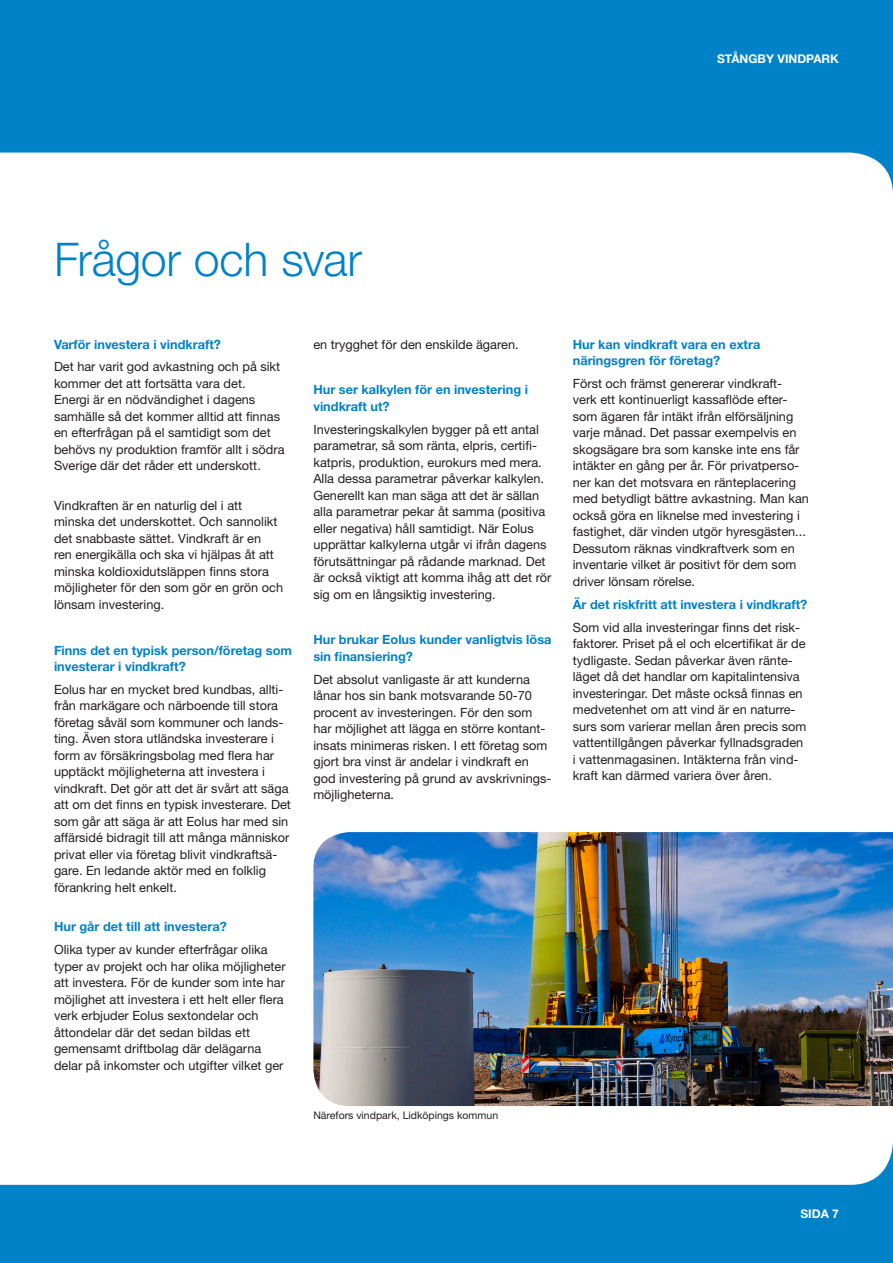
<style>
.page{position:relative;width:893px;height:1263px;background:#0082c9}
.page>*{position:absolute;margin:0;border:0;box-sizing:border-box;transform-origin:0 0}
.Eolus_Rubrik{font:300 46.5px "Helvetica Neue LT Std";letter-spacing:-.01em;color:#0082c9}
.Eolus_brödtext{font:12.75px/16.5px "Helvetica Neue LT Std";color:#231f20}
.Eolus_brödtext-2{font:700 12.75px/16.5px "Helvetica Neue LT Std";color:#0082c9}
.t1{font:700 12px "Helvetica Neue LT Std";color:#fff}
.Eolus_bildtext{font:10.5px "Helvetica Neue LT Std";color:#231f20}
</style>
<div class="page">
<div style="left:0;top:153px;width:893px;height:1032px;background:#fff"></div>
<img style="left:313px;top:832px;width:580px;height:274px">
<p class="t1" style="left:717px;top:51px;width:123px">STÅNGBY VINDPARK</p>
<p class="Eolus_Rubrik" style="left:54px;top:231px;width:310px">Frågor och svar</p>
<p class="Eolus_brödtext-2" style="left:54px;top:335px;width:168px">Varför investera i vindkraft?</p>
<p class="Eolus_brödtext" style="left:54px;top:358px;width:232px">Det har varit god avkastning och på sikt kommer det att fortsätta vara det.<br>Energi är en nödvändighet i dagens samhälle så det kommer alltid att finnas en efterfrågan på el samtidigt som det behövs ny produktion framför allt i södra Sverige där det råder ett underskott.</p>
<p class="Eolus_brödtext" style="left:54px;top:497px;width:231px">Vindkraften är en naturlig del i att minska det underskottet. Och sannolikt det snabbaste sättet. Vindkraft är en<br>ren energikälla och ska vi hjälpas åt att minska koldioxidutsläppen finns stora möjligheter för den som gör en grön och lönsam investering.</p>
<p class="Eolus_brödtext-2" style="left:54px;top:641px;width:240px">Finns det en typisk person/företag som investerar i vindkraft?</p>
<p class="Eolus_brödtext" style="left:54px;top:681px;width:238px">Eolus har en mycket bred kundbas, allti&shy;från markägare och närboende till stora företag såväl som kommuner och lands&shy;ting. Även stora utländska investerare i form av försäkringsbolag med flera har upptäckt möjligheterna att investera i vindkraft. Det gör att det är svårt att säga att om det finns en typisk investerare. Det som går att säga är att Eolus har med sin affärsidé bidragit till att många människor privat eller via företag blivit vindkraftsä&shy;gare. En ledande aktör med en folklig förankring helt enkelt.</p>
<p class="Eolus_brödtext-2" style="left:54px;top:918px;width:174px">Hur går det till att investera?</p>
<p class="Eolus_brödtext" style="left:54px;top:941px;width:233px">Olika typer av kunder efterfrågar olika typer av projekt och har olika möjligheter att investera. För de kunder som inte har möjlighet att investera i ett helt eller flera verk erbjuder Eolus sextondelar och åttondelar där det sedan bildas ett gemensamt driftbolag där delägarna delar på inkomster och utgifter vilket ger</p>
<p class="Eolus_brödtext" style="left:313px;top:336px;width:207px">en trygghet för den enskilde ägaren.</p>
<p class="Eolus_brödtext-2" style="left:313px;top:381px;width:216px">Hur ser kalkylen för en investering i vindkraft ut?</p>
<p class="Eolus_brödtext" style="left:313px;top:421px;width:239px">Investeringskalkylen bygger på ett antal parametrar, så som ränta, elpris, certifi&shy;katpris, produktion, eurokurs med mera.<br>Alla dessa parametrar påverkar kalkylen.<br>Generellt kan man säga att det är sällan alla parametrar pekar åt samma (positiva eller negativa) håll samtidigt. När Eolus upprättar kalkylerna utgår vi ifrån dagens förutsättningar på rådande marknad. Det är också viktigt att komma ihåg att det rör sig om en långsiktig investering.</p>
<p class="Eolus_brödtext-2" style="left:313px;top:631px;width:240px">Hur brukar Eolus kunder vanligtvis lösa sin finansiering?</p>
<p class="Eolus_brödtext" style="left:313px;top:671px;width:240px">Det absolut vanligaste är att kunderna lånar hos sin bank motsvarande 50-70 procent av investeringen. För den som har möjlighet att lägga en större kontant&shy;insats minimeras risken. I ett företag som gjort bra vinst är andelar i vindkraft en god investering på grund av avskrivnings&shy;möjligheterna.</p>
<p class="Eolus_brödtext-2" style="left:573px;top:335px;width:189px">Hur kan vindkraft vara en extra näringsgren för företag?</p>
<p class="Eolus_brödtext" style="left:573px;top:375px;width:238px">Först och främst genererar vindkraft&shy;verk ett kontinuerligt kassaflöde efter&shy;som ägaren får intäkt ifrån elförsäljning varje månad. Det passar exempelvis en skogsägare bra som kanske inte ens får intäkter en gång per år. För privatperso&shy;ner kan det motsvara en ränteplacering med betydligt bättre avkastning. Man kan också göra en liknelse med investering i fastighet, där vinden utgör hyresgästen...<br>Dessutom räknas vindkraftverk som en inventarie vilket är positivt för dem som driver lönsam rörelse.</p>
<p class="Eolus_brödtext-2" style="left:573px;top:596px;width:236px">Är det riskfritt att investera i vindkraft?</p>
<p class="Eolus_brödtext" style="left:573px;top:619px;width:235px">Som vid alla investeringar finns det risk&shy;faktorer. Priset på el och elcertifikat är de tydligaste. Sedan påverkar även ränte&shy;läget då det handlar om kapitalintensiva investeringar. Det måste också finnas en medvetenhet om att vind är en naturre&shy;surs som varierar mellan åren precis som vattentillgången påverkar fyllnadsgraden i vattenmagasinen. Intäkterna från vind&shy;kraft kan därmed variera över åren.</p>
<p class="Eolus_bildtext" style="left:313px;top:1109px;width:186px">Närefors vindpark, Lidköpings kommun</p>
<p class="t1" style="left:800px;top:1207px;width:40px">SIDA 7</p>
</div>
